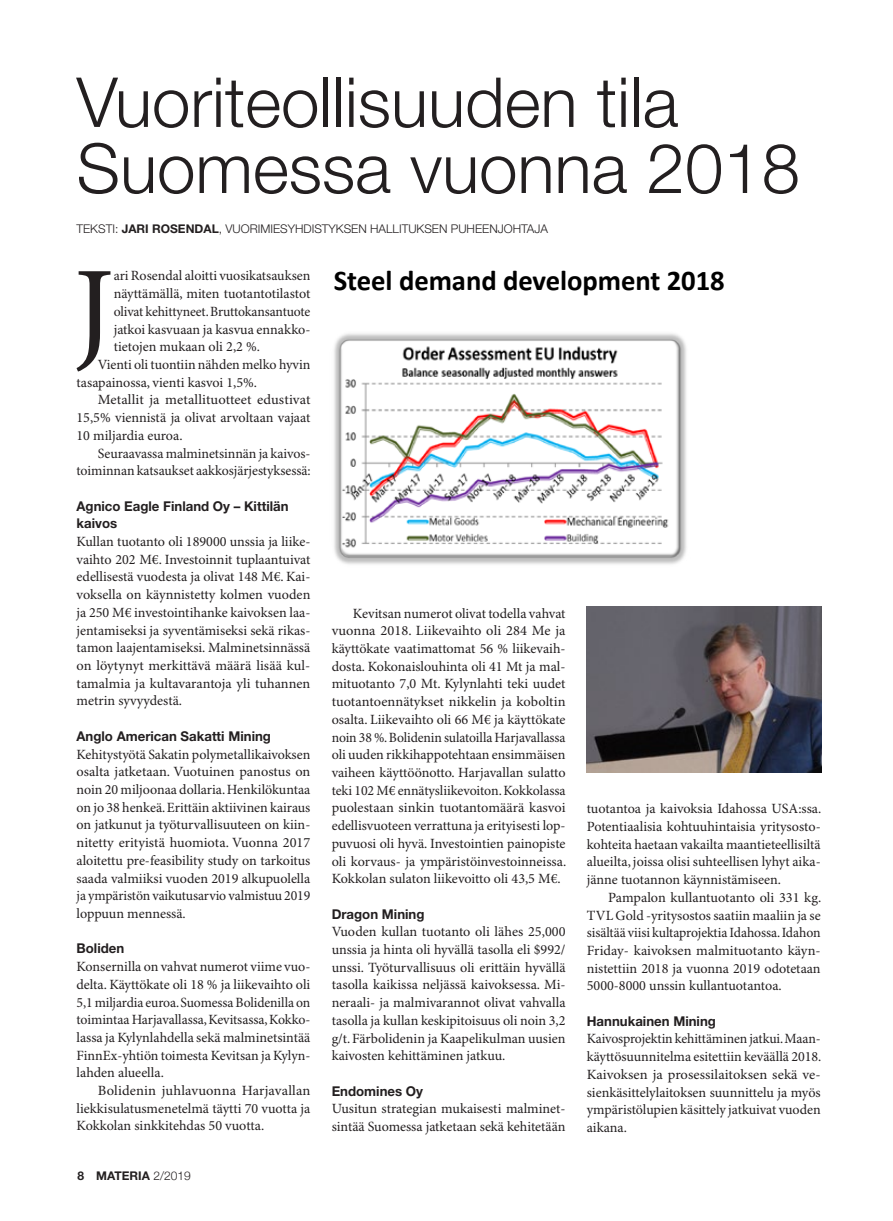
<style>
.page{position:relative;width:893px;height:1221px;background:#fff}
.page>*{position:absolute;margin:0;border:0;box-sizing:border-box;transform-origin:0 0}
.t1{font:123px "Minion Pro";color:#231f20}
.t2{font:300 69px/66px "Helvetica Neue LT Std";color:#231f20}
.t3{font:700 28.65px "Calibri";letter-spacing:-.005em;color:#000}
.t4{font:14.1px/17.7px "Minion Pro";letter-spacing:-.005em;color:#231f20;text-align:justify}
.t5{font:700 13.5px/17.7px "Helvetica Neue LT Std";color:#231f20}
.t6{font:300 12px "Helvetica Neue LT Std";color:#231f20}
.t7{font:700 12px "Helvetica Neue LT Std";color:#231f20}
.s1{font-weight:700}
.s2{font-family:"Helvetica Neue";font-weight:300}
</style>
<div class="page">
<img style="left:334px;top:333px;width:353px;height:231px">
<img style="left:586px;top:606px;width:235px;height:166px">
<h2 class="t2" style="left:77px;top:68px;width:725px">Vuoriteollisuuden tila<br>Suomessa vuonna 2018</h2>
<p class="t6" style="left:77px;top:221px;width:473px">TEKSTI: <span class="s1">JARI ROSENDAL</span>, VUORIMIESYHDISTYKSEN HALLITUKSEN PUHEENJOHTAJA</p>
<h1 class="t1" style="left:73px;top:238px;width:42px">J</h1>
<p class="t4" style="left:114px;top:267px;width:198px">ari Rosendal aloitti vuosikatsauksen</p>
<h3 class="t3" style="left:334px;top:260px;width:392px">Steel demand development 2018</h3>
<p class="t4" style="left:114px;top:285px;width:198px">näyttämällä, miten tuotantotilastot</p>
<p class="t4" style="left:114px;top:303px;width:198px">olivat kehittyneet. Bruttokansantuote</p>
<p class="t4" style="left:114px;top:321px;width:198px">jatkoi kasvuaan ja kasvua ennakko-</p>
<p class="t4" style="left:114px;top:338px;width:148px">tietojen mukaan oli 2,2 %.</p>
<p class="t4" style="left:98px;top:356px;width:214px">Vienti oli tuontiin nähden melko hyvin</p>
<p class="t4" style="left:77px;top:374px;width:182px">tasapainossa, vienti kasvoi 1,5%.</p>
<p class="t4" style="left:98px;top:391px;width:214px">Metallit ja metallituotteet edustivat</p>
<p class="t4" style="left:77px;top:409px;width:235px">15,5% viennistä ja olivat arvoltaan vajaat</p>
<p class="t4" style="left:77px;top:427px;width:108px">10 miljardia euroa.</p>
<p class="t4" style="left:98px;top:444px;width:214px">Seuraavassa malminetsinnän ja kaivos-</p>
<p class="t4" style="left:77px;top:462px;width:236px">toiminnan katsaukset aakkosjärjestyksessä:</p>
<p class="t5" style="left:77px;top:496px;width:214px">Agnico Eagle Finland Oy – Kittilän kaivos</p>
<p class="t4" style="left:77px;top:533px;width:235px">Kullan tuotanto oli 189000 unssia ja liike&shy;vaihto 202 M€. Investoinnit tuplaantuivat edellisestä vuodesta ja olivat 148 M€. Kai&shy;voksella on käynnistetty kolmen vuoden ja 250 M€ investointihanke kaivoksen laa&shy;jentamiseksi ja syventämiseksi sekä rikas&shy;tamon laajentamiseksi. Malminetsinnässä on löytynyt merkittävä määrä lisää kul&shy;tamalmia ja kultavarantoja yli tuhannen metrin syvyydestä.</p>
<p class="t5" style="left:77px;top:726px;width:196px">Anglo American Sakatti Mining</p>
<p class="t4" style="left:77px;top:745px;width:235px">Kehitystyötä Sakatin polymetallikaivoksen osalta jatketaan. Vuotuinen panostus on noin 20 miljoonaa dollaria. Henkilökuntaa on jo 38 henkeä. Erittäin aktiivinen kairaus on jatkunut ja työturvallisuuteen on kiin&shy;nitetty erityistä huomiota. Vuonna 2017 aloitettu pre-feasibility study on tarkoitus saada valmiiksi vuoden 2019 alkupuolella ja ympäristön vaikutusarvio valmistuu 2019 loppuun mennessä.</p>
<p class="t5" style="left:77px;top:939px;width:49px">Boliden</p>
<p class="t4" style="left:77px;top:958px;width:235px">Konsernilla on vahvat numerot viime vuo&shy;delta. Käyttökate oli 18 % ja liikevaihto oli 5,1 miljardia euroa. Suomessa Bolidenilla on toimintaa Harjavallassa, Kevitsassa, Kokko&shy;lassa ja Kylynlahdella sekä malminetsintää FinnEx-yhtiön toimesta Kevitsan ja Kylyn&shy;lahden alueella.</p>
<p class="t4" style="left:77px;top:1082px;width:235px;text-indent:21px">Bolidenin juhlavuonna Harjavallan liekkisulatusmenetelmä täytti 70 vuotta ja Kokkolan sinkkitehdas 50 vuotta.</p>
<p class="t4" style="left:332px;top:604px;width:236px;text-indent:21px">Kevitsan numerot olivat todella vahvat vuonna 2018. Liikevaihto oli 284 Me ja käyttökate vaatimattomat 56 % liikevaih&shy;dosta. Kokonaislouhinta oli 41 Mt ja mal&shy;mituotanto 7,0 Mt. Kylynlahti teki uudet tuotantoennätykset nikkelin ja koboltin osalta. Liikevaihto oli 66 M€ ja käyttökate noin 38 %. Bolidenin sulatoilla Harjavallassa oli uuden rikkihappotehtaan ensimmäisen vaiheen käyttöönotto. Harjavallan sulatto teki 102 M€ ennätysliikevoiton. Kokkolassa puolestaan sinkin tuotantomäärä kasvoi edellisvuoteen verrattuna ja erityisesti lop&shy;puvuosi oli hyvä. Investointien painopiste oli korvaus- ja ympäristöinvestoinneissa.<br>Kokkolan sulaton liikevoitto oli 43,5 M€.</p>
<p class="t5" style="left:332px;top:904px;width:94px">Dragon Mining</p>
<p class="t4" style="left:332px;top:923px;width:235px">Vuoden kullan tuotanto oli lähes 25,000 unssia ja hinta oli hyvällä tasolla eli $992/ unssi. Työturvallisuus oli erittäin hyvällä tasolla kaikissa neljässä kaivoksessa. Mi&shy;neraali- ja malmivarannot olivat vahvalla tasolla ja kullan keskipitoisuus oli noin 3,2 g/t. Färbolidenin ja Kaapelikulman uusien kaivosten kehittäminen jatkuu.</p>
<p class="t5" style="left:332px;top:1081px;width:93px">Endomines Oy</p>
<p class="t4" style="left:332px;top:1100px;width:235px">Uusitun strategian mukaisesti malminet&shy;sintää Suomessa jatketaan sekä kehitetään</p>
<p class="t4" style="left:587px;top:800px;width:236px">tuotantoa ja kaivoksia Idahossa USA:ssa.<br>Potentiaalisia kohtuuhintaisia yritysosto&shy;kohteita haetaan vakailta maantieteellisiltä alueilta, joissa olisi suhteellisen lyhyt aika&shy;jänne tuotannon käynnistämiseen.</p>
<p class="t4" style="left:587px;top:889px;width:236px;text-indent:21px">Pampalon kullantuotanto oli 331 kg.<br>TVL Gold -yritysostos saatiin maaliin ja se sisältää viisi kultaprojektia Idahossa. Idahon Friday- kaivoksen malmituotanto käyn&shy;nistettiin 2018 ja vuonna 2019 odotetaan 5000-8000 unssin kullantuotantoa.</p>
<p class="t5" style="left:587px;top:1011px;width:131px">Hannukainen Mining</p>
<p class="t4" style="left:587px;top:1030px;width:236px">Kaivosprojektin kehittäminen jatkui. Maan&shy;käyttösuunnitelma esitettiin keväällä 2018.<br>Kaivoksen ja prosessilaitoksen sekä ve&shy;sienkäsittelylaitoksen suunnittelu ja myös ympäristölupien käsittely jatkuivat vuoden aikana.</p>
<p class="t7" style="left:78px;top:1168px;width:115px">8 MATERIA <span class="s2">2/2019</span></p>
</div>
